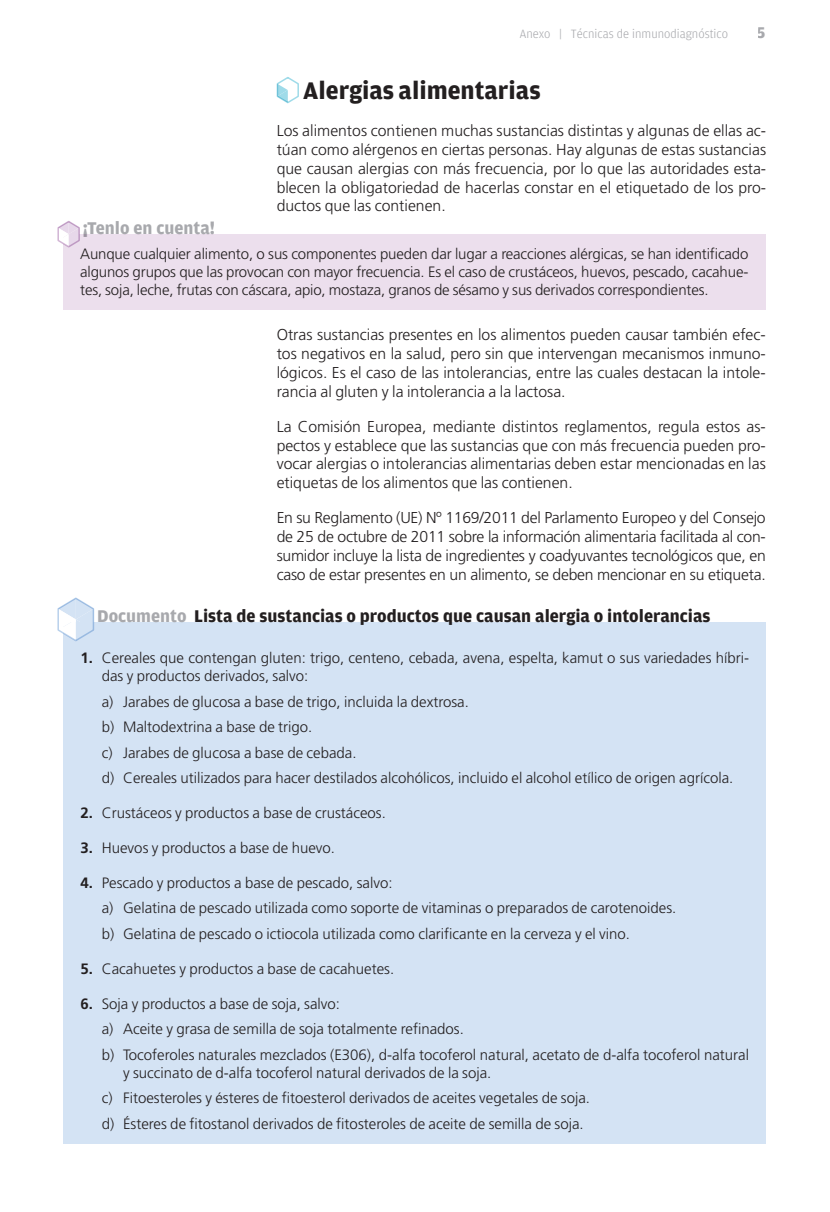
<style>
.page{position:relative;width:830px;height:1212px;background:#fff}
.page>*{position:absolute;margin:0;border:0;box-sizing:border-box;transform-origin:0 0}
.t1{font:700 25.5px "Amplitude";color:#231f20}
.t2{font:700 18px "Amplitude";color:#231f20}
.t3{font:700 18px "Amplitude";color:#a8a9ad}
.t4{font:700 16.5px "Amplitude";color:#a8a9ad}
.t5{font:300 15.75px/18.9px "Frutiger LT Std";color:#231f20;text-align:justify}
.t6{font:300 15px/25.5px "Frutiger LT Std";color:#231f20}
.t7{font:300 12.75px "Amplitude";color:#a8a9ad}
.s1{color:#a8a9ad}
.s2{font-weight:700}
</style>
<div class="page">
<svg style="left:276px;top:77px;width:23px;height:27px"></svg>
<div style="left:63px;top:622px;width:702px;height:522px;background:#d4e3f4"></div>
<svg style="left:57px;top:597px;width:38px;height:45px"></svg>
<div style="left:63px;top:234px;width:702px;height:75px;background:#ecdfed"></div>
<svg style="left:57px;top:221px;width:23px;height:27px"></svg>
<p class="t7" style="left:519px;top:27px;width:210px">Anexo | Técnicas de inmunodiagnóstico</p>
<p class="t4" style="left:757px;top:23px;width:10px">5</p>
<h1 class="t1" style="left:303px;top:76px;width:239px">Alergias alimentarias</h1>
<p class="t5" style="left:276px;top:121px;width:491px">Los alimentos contienen muchas sustancias distintas y algunas de ellas ac&shy;túan como alérgenos en ciertas personas. Hay algunas de estas sustancias que causan alergias con más frecuencia, por lo que las autoridades esta&shy;blecen la obligatoriedad de hacerlas constar en el etiquetado de los pro&shy;ductos que las contienen.</p>
<p class="t3" style="left:82px;top:218px;width:134px">¡Tenlo en cuenta!</p>
<p class="t6" style="left:80px;top:245px;width:669px;line-height:18px;text-align:justify">Aunque cualquier alimento, o sus componentes pueden dar lugar a reacciones alérgicas, se han identificado algunos grupos que las provocan con mayor frecuencia. Es el caso de crustáceos, huevos, pescado, cacahue&shy;tes, soja, leche, frutas con cáscara, apio, mostaza, granos de sésamo y sus derivados correspondientes.</p>
<p class="t5" style="left:276px;top:325px;width:490px">Otras sustancias presentes en los alimentos pueden causar también efec&shy;tos negativos en la salud, pero sin que intervengan mecanismos inmuno&shy;lógicos. Es el caso de las intolerancias, entre las cuales destacan la intole&shy;rancia al gluten y la intolerancia a la lactosa.</p>
<p class="t5" style="left:276px;top:417px;width:490px">La Comisión Europea, mediante distintos reglamentos, regula estos as&shy;pectos y establece que las sustancias que con más frecuencia pueden pro&shy;vocar alergias o intolerancias alimentarias deben estar mencionadas en las etiquetas de los alimentos que las contienen.</p>
<p class="t5" style="left:276px;top:508px;width:490px">En su Reglamento (UE) Nº 1169/2011 del Parlamento Europeo y del Consejo de 25 de octubre de 2011 sobre la información alimentaria facilitada al con&shy;sumidor incluye la lista de ingredientes y coadyuvantes tecnológicos que, en caso de estar presentes en un alimento, se deben mencionar en su etiqueta.</p>
<p class="t2" style="left:97px;top:606px;width:614px"><span class="s1">Documento</span> Lista de sustancias o productos que causan alergia o intolerancias</p>
<p class="t6" style="left:102px;top:649px;width:648px;line-height:18px;text-indent:-21px"><span class="s2">1.</span> Cereales que contengan gluten: trigo, centeno, cebada, avena, espelta, kamut o sus variedades híbri&shy;das y productos derivados, salvo:</p>
<p class="t6" style="left:102px;top:689px;width:632px">a) Jarabes de glucosa a base de trigo, incluida la dextrosa.<br>b) Maltodextrina a base de trigo.<br>c) Jarabes de glucosa a base de cebada.<br>d) Cereales utilizados para hacer destilados alcohólicos, incluido el alcohol etílico de origen agrícola.</p>
<p class="t6" style="left:80px;top:800px;width:307px"><span class="s2">2.</span> Crustáceos y productos a base de crustáceos.</p>
<p class="t6" style="left:80px;top:835px;width:256px"><span class="s2">3.</span> Huevos y productos a base de huevo.</p>
<p class="t6" style="left:102px;top:870px;width:576px;text-indent:-21px"><span class="s2">4.</span> Pescado y productos a base de pescado, salvo:<br>a) Gelatina de pescado utilizada como soporte de vitaminas o preparados de carotenoides. b) Gelatina de pescado o ictiocola utilizada como clarificante en la cerveza y el vino.</p>
<p class="t6" style="left:80px;top:956px;width:315px"><span class="s2">5.</span> Cacahuetes y productos a base de cacahuetes.</p>
<p class="t6" style="left:102px;top:991px;width:648px;text-indent:-21px"><span class="s2">6.</span> Soja y productos a base de soja, salvo:<br>a) Aceite y grasa de semilla de soja totalmente refinados.<br>b) Tocoferoles naturales mezclados (E306), d-alfa tocoferol natural, acetato de d-alfa tocoferol natural</p>
<p class="t6" style="left:102px;top:1060px;width:489px;text-indent:21px">y succinato de d-alfa tocoferol natural derivados de la soja.<br>c) Fitoesteroles y ésteres de fitoesterol derivados de aceites vegetales de soja. d) Ésteres de fitostanol derivados de fitosteroles de aceite de semilla de soja.</p>
</div>
